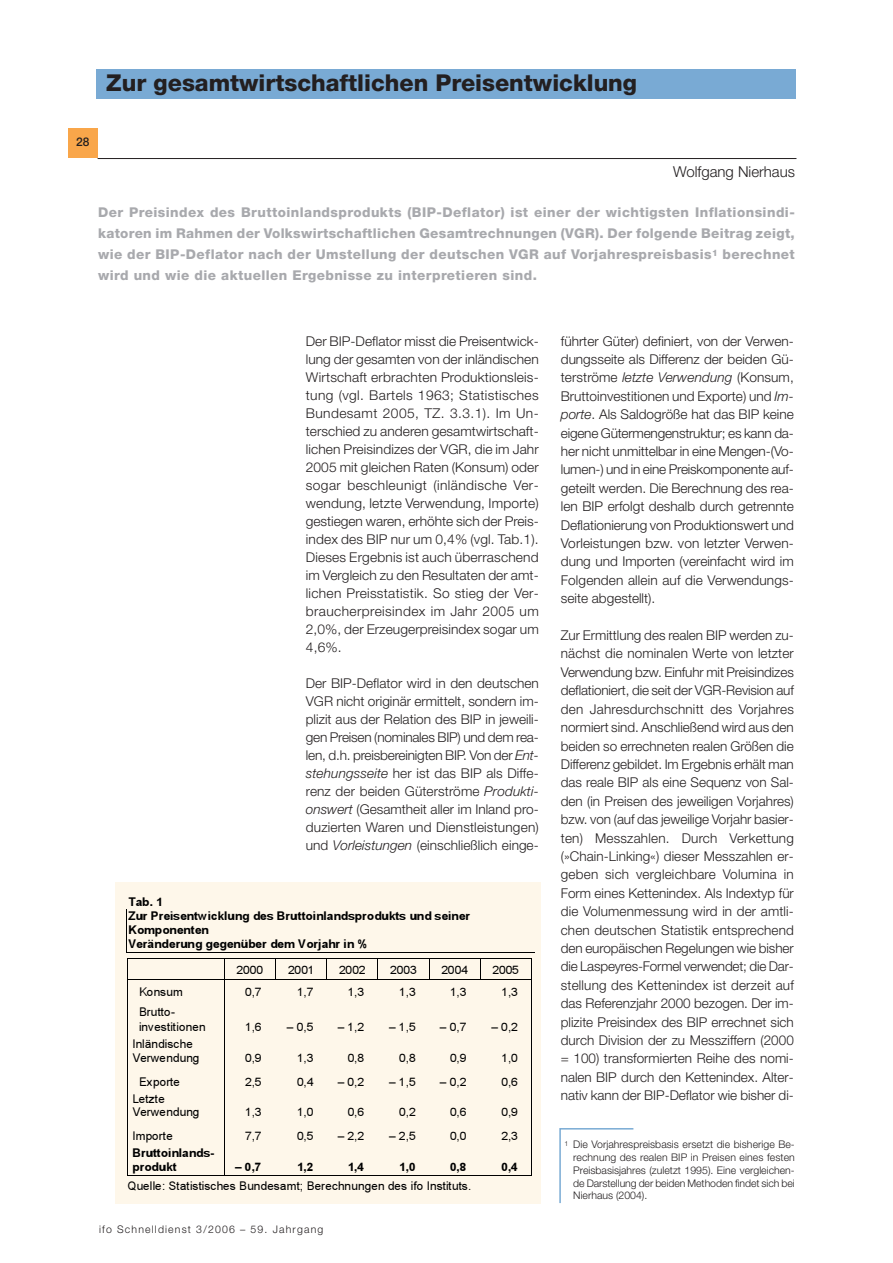
<style>
.page{position:relative;width:893px;height:1263px;background:#fff}
.page>*{position:absolute;margin:0;border:0;box-sizing:border-box;transform-origin:0 0}
.t1{font:800 23.25px "Helvetica Neue LT Std";color:#231f20}
.t2{font:300 15px "Helvetica Neue LT Std";color:#231f20}
.t3{font:300 13.5px/18.5px "Helvetica Neue LT Std";letter-spacing:.005em;color:#231f20;text-align:justify}
.t4{font:800 13.5px/21px "Helvetica Neue LT Std";letter-spacing:.03em;color:#a8a9ad;text-align:justify}
.t5{font:500 12px "Helvetica Neue LT Std";color:#231f20}
.t6{font:11.85px/15.5px "Arial MT+T42+EICMZI";color:#000}
.t7{font:11.85px/13.8px "Arial Bold MT+T42+UIUPHC";letter-spacing:-.005em;color:#000}
.t8{font:300 10.5px/12.8px "Helvetica Neue LT Std";color:#231f20;text-align:justify}
.t9{font:300 10.5px "Helvetica Neue LT Std";letter-spacing:.11em;color:#231f20}
.s1{font-style:italic}
</style>
<div class="page">
<hr style="left:98px;top:158px;width:698px;height:1px;background:#231f20">
<div style="left:68px;top:128px;width:30px;height:30px;background:#f9a64a"></div>
<div style="left:97px;top:69px;width:699px;height:29px;background:#79aad4"></div>
<svg style="left:559px;top:1128px;width:75px;height:75px"></svg>
<div style="left:115px;top:882px;width:426px;height:322px;background:#fef7ea"></div>
<hr style="left:126px;top:952px;width:409px;height:1px;background:#000">
<hr style="left:127px;top:958px;width:405px;height:1px;background:#000">
<svg style="left:275px;top:959px;width:1px;height:20px"></svg>
<svg style="left:326px;top:959px;width:1px;height:20px"></svg>
<svg style="left:377px;top:959px;width:1px;height:20px"></svg>
<svg style="left:429px;top:959px;width:1px;height:20px"></svg>
<svg style="left:480px;top:959px;width:1px;height:20px"></svg>
<hr style="left:127px;top:979px;width:405px;height:1px;background:#000">
<svg style="left:126px;top:909px;width:2px;height:94px"></svg>
<svg style="left:224px;top:959px;width:1px;height:44px"></svg>
<svg style="left:531px;top:959px;width:1px;height:44px"></svg>
<hr style="left:127px;top:1003px;width:1px;height:32px;background:#000">
<hr style="left:224px;top:1003px;width:1px;height:32px;background:#000">
<hr style="left:531px;top:1003px;width:1px;height:32px;background:#000">
<hr style="left:127px;top:1035px;width:1px;height:31px;background:#000">
<hr style="left:224px;top:1035px;width:1px;height:31px;background:#000">
<hr style="left:531px;top:1035px;width:1px;height:31px;background:#000">
<svg style="left:127px;top:1066px;width:1px;height:24px"></svg>
<svg style="left:224px;top:1066px;width:1px;height:24px"></svg>
<svg style="left:531px;top:1066px;width:1px;height:24px"></svg>
<hr style="left:127px;top:1090px;width:1px;height:30px;background:#000">
<hr style="left:224px;top:1090px;width:1px;height:30px;background:#000">
<hr style="left:531px;top:1090px;width:1px;height:30px;background:#000">
<svg style="left:127px;top:1120px;width:1px;height:24px"></svg>
<svg style="left:224px;top:1120px;width:1px;height:24px"></svg>
<svg style="left:531px;top:1120px;width:1px;height:24px"></svg>
<hr style="left:127px;top:1144px;width:1px;height:32px;background:#000">
<hr style="left:127px;top:1175px;width:97px;height:1px;background:#000">
<hr style="left:224px;top:1144px;width:1px;height:32px;background:#000">
<hr style="left:225px;top:1175px;width:50px;height:1px;background:#000">
<hr style="left:274px;top:1175px;width:53px;height:1px;background:#000">
<hr style="left:325px;top:1175px;width:53px;height:1px;background:#000">
<hr style="left:377px;top:1175px;width:52px;height:1px;background:#000">
<hr style="left:428px;top:1175px;width:52px;height:1px;background:#000">
<hr style="left:479px;top:1175px;width:52px;height:1px;background:#000">
<hr style="left:531px;top:1144px;width:1px;height:32px;background:#000">
<h1 class="t1" style="left:106px;top:74px;width:532px">Zur gesamtwirtschaftlichen Preisentwicklung</h1>
<p class="t5" style="left:76px;top:137px;width:15px">28</p>
<p class="t2" style="left:673px;top:166px;width:123px">Wolfgang Nierhaus</p>
<p class="t4" style="left:98px;top:203px;width:698px">Der Preisindex des Bruttoinlandsprodukts (BIP-Deflator) ist einer der wichtigsten Inflationsindi&shy;katoren im Rahmen der Volkswirtschaftlichen Gesamtrechnungen (VGR). Der folgende Beitrag zeigt, wie der BIP-Deflator nach der Umstellung der deutschen VGR auf Vorjahrespreisbasis<sup>1</sup> berechnet wird und wie die aktuellen Ergebnisse zu interpretieren sind.</p>
<p class="t3" style="left:306px;top:333px;width:235px;line-height:18px">Der BIP-Deflator misst die Preisentwick&shy;lung der gesamten von der inländischen Wirtschaft erbrachten Produktionsleis&shy;tung (vgl. Bartels 1963; Statistisches Bundesamt 2005, TZ. 3.3.1). Im Un&shy;terschied zu anderen gesamtwirtschaft&shy;lichen Preisindizes der VGR, die im Jahr 2005 mit gleichen Raten (Konsum) oder sogar beschleunigt (inländische Ver&shy;wendung, letzte Verwendung, Importe) gestiegen waren, erhöhte sich der Preis&shy;index des BIP nur um 0,4% (vgl. Tab.1).<br>Dieses Ergebnis ist auch überraschend im Vergleich zu den Resultaten der amt&shy;lichen Preisstatistik. So stieg der Ver&shy;braucherpreisindex im Jahr 2005 um 2,0%, der Erzeugerpreisindex sogar um 4,6%.</p>
<p class="t3" style="left:306px;top:675px;width:235px;line-height:18px">Der BIP-Deflator wird in den deutschen VGR nicht originär ermittelt, sondern im&shy;plizit aus der Relation des BIP in jeweili&shy;gen Preisen (nominales BIP) und dem rea&shy;len, d.h. preisbereinigten BIP. Von der <span class="s1">Ent&shy;stehungsseite</span> her ist das BIP als Diffe&shy;renz der beiden Güterströme <span class="s1">Produkti&shy;onswert</span> (Gesamtheit aller im Inland pro&shy;duzierten Waren und Dienstleistungen) und <span class="s1">Vorleistungen</span> (einschließlich einge-</p>
<p class="t7" style="left:129px;top:896px;width:343px">Tab. 1<br>Zur Preisentwicklung des Bruttoinlandsprodukts und seiner<br>Komponenten<br>Veränderung gegenüber dem Vorjahr in %</p>
<p class="t6" style="left:237px;top:964px;width:28px">2000</p>
<p class="t6" style="left:288px;top:964px;width:28px">2001</p>
<p class="t6" style="left:339px;top:964px;width:28px">2002</p>
<p class="t6" style="left:390px;top:964px;width:28px">2003</p>
<p class="t6" style="left:441px;top:964px;width:28px">2004</p>
<p class="t6" style="left:492px;top:964px;width:28px">2005</p>
<p class="t6" style="left:139px;top:985px;width:46px">Konsum</p>
<p class="t6" style="left:245px;top:985px;width:18px">0,7</p>
<p class="t6" style="left:297px;top:985px;width:18px">1,7</p>
<p class="t6" style="left:348px;top:985px;width:18px">1,3</p>
<p class="t6" style="left:399px;top:985px;width:18px">1,3</p>
<p class="t6" style="left:450px;top:985px;width:18px">1,3</p>
<p class="t6" style="left:502px;top:985px;width:18px">1,3</p>
<p class="t6" style="left:139px;top:1005px;width:68px">Brutto&shy;investitionen</p>
<p class="t6" style="left:245px;top:1020px;width:18px">1,6</p>
<p class="t6" style="left:287px;top:1020px;width:28px">– 0,5</p>
<p class="t6" style="left:338px;top:1020px;width:28px">– 1,2</p>
<p class="t6" style="left:389px;top:1020px;width:28px">– 1,5</p>
<p class="t6" style="left:440px;top:1020px;width:28px">– 0,7</p>
<p class="t6" style="left:491px;top:1020px;width:28px">– 0,2</p>
<p class="t6" style="left:133px;top:1038px;width:69px;line-height:14.1px">Inländische<br>Verwendung</p>
<p class="t6" style="left:245px;top:1051px;width:18px">0,9</p>
<p class="t6" style="left:297px;top:1051px;width:18px">1,3</p>
<p class="t6" style="left:348px;top:1051px;width:18px">0,8</p>
<p class="t6" style="left:399px;top:1051px;width:18px">0,8</p>
<p class="t6" style="left:450px;top:1051px;width:18px">0,9</p>
<p class="t6" style="left:502px;top:1051px;width:18px">1,0</p>
<p class="t6" style="left:139px;top:1075px;width:43px">Exporte</p>
<p class="t6" style="left:245px;top:1075px;width:18px">2,5</p>
<p class="t6" style="left:297px;top:1075px;width:18px">0,4</p>
<p class="t6" style="left:338px;top:1075px;width:28px">– 0,2</p>
<p class="t6" style="left:389px;top:1075px;width:28px">– 1,5</p>
<p class="t6" style="left:440px;top:1075px;width:28px">– 0,2</p>
<p class="t6" style="left:502px;top:1075px;width:18px">0,6</p>
<p class="t6" style="left:133px;top:1093px;width:69px;line-height:13.6px">Letzte<br>Verwendung</p>
<p class="t6" style="left:245px;top:1105px;width:18px">1,3</p>
<p class="t6" style="left:297px;top:1105px;width:18px">1,0</p>
<p class="t6" style="left:348px;top:1105px;width:18px">0,6</p>
<p class="t6" style="left:399px;top:1105px;width:18px">0,2</p>
<p class="t6" style="left:450px;top:1105px;width:18px">0,6</p>
<p class="t6" style="left:502px;top:1105px;width:18px">0,9</p>
<p class="t6" style="left:133px;top:1130px;width:42px">Importe</p>
<p class="t6" style="left:245px;top:1130px;width:18px">7,7</p>
<p class="t6" style="left:297px;top:1130px;width:18px">0,5</p>
<p class="t6" style="left:338px;top:1130px;width:28px">– 2,2</p>
<p class="t6" style="left:389px;top:1130px;width:28px">– 2,5</p>
<p class="t6" style="left:450px;top:1130px;width:18px">0,0</p>
<p class="t6" style="left:502px;top:1130px;width:18px">2,3</p>
<p class="t7" style="left:133px;top:1147px;width:83px">Bruttoinlands&shy;produkt</p>
<p class="t7" style="left:235px;top:1161px;width:28px">– 0,7</p>
<p class="t7" style="left:297px;top:1161px;width:18px">1,2</p>
<p class="t7" style="left:348px;top:1161px;width:18px">1,4</p>
<p class="t7" style="left:399px;top:1161px;width:18px">1,0</p>
<p class="t7" style="left:450px;top:1161px;width:18px">0,8</p>
<p class="t7" style="left:502px;top:1161px;width:18px">0,4</p>
<p class="t6" style="left:127px;top:1179px;width:345px">Quelle: Statistisches Bundesamt; Berechnungen des ifo Instituts.</p>
<p class="t9" style="left:99px;top:1225px;width:226px">ifo Schnelldienst 3/2006 – 59. Jahrgang</p>
<p class="t3" style="left:561px;top:333px;width:235px">führter Güter) definiert, von der Verwen&shy;dungsseite als Differenz der beiden Gü&shy;terströme <span class="s1">letzte Verwendung</span> (Konsum, Bruttoinvestitionen und Exporte) und <span class="s1">Im&shy;porte</span>. Als Saldogröße hat das BIP keine eigene Gütermengenstruktur; es kann da&shy;her nicht unmittelbar in eine Mengen-(Vo&shy;lumen-) und in eine Preiskomponente auf&shy;geteilt werden. Die Berechnung des rea&shy;len BIP erfolgt deshalb durch getrennte Deflationierung von Produktionswert und Vorleistungen bzw. von letzter Verwen&shy;dung und Importen (vereinfacht wird im Folgenden allein auf die Verwendungs&shy;seite abgestellt).</p>
<p class="t3" style="left:561px;top:627px;width:235px">Zur Ermittlung des realen BIP werden zu&shy;nächst die nominalen Werte von letzter Verwendung bzw. Einfuhr mit Preisindizes deflationiert, die seit der VGR-Revision auf den Jahresdurchschnitt des Vorjahres normiert sind. Anschließend wird aus den beiden so errechneten realen Größen die Differenz gebildet. Im Ergebnis erhält man das reale BIP als eine Sequenz von Sal&shy;den (in Preisen des jeweiligen Vorjahres) bzw. von (auf das jeweilige Vorjahr basier&shy;ten) Messzahlen. Durch Verkettung (»Chain-Linking«) dieser Messzahlen er&shy;geben sich vergleichbare Volumina in Form eines Kettenindex. Als Indextyp für die Volumenmessung wird in der amtli&shy;chen deutschen Statistik entsprechend den europäischen Regelungen wie bisher die Laspeyres-Formel verwendet; die Dar&shy;stellung des Kettenindex ist derzeit auf das Referenzjahr 2000 bezogen. Der im&shy;plizite Preisindex des BIP errechnet sich durch Division der zu Messziffern (2000 = 100) transformierten Reihe des nomi&shy;nalen BIP durch den Kettenindex. Alter&shy;nativ kann der BIP-Deflator wie bisher di-</p>
<p class="t8" style="left:573px;top:1139px;width:223px;text-indent:-9px"><sup>1</sup> Die Vorjahrespreisbasis ersetzt die bisherige Be&shy;rechnung des realen BIP in Preisen eines festen Preisbasisjahres (zuletzt 1995). Eine vergleichen&shy;de Darstellung der beiden Methoden findet sich bei Nierhaus (2004).</p>
</div>
